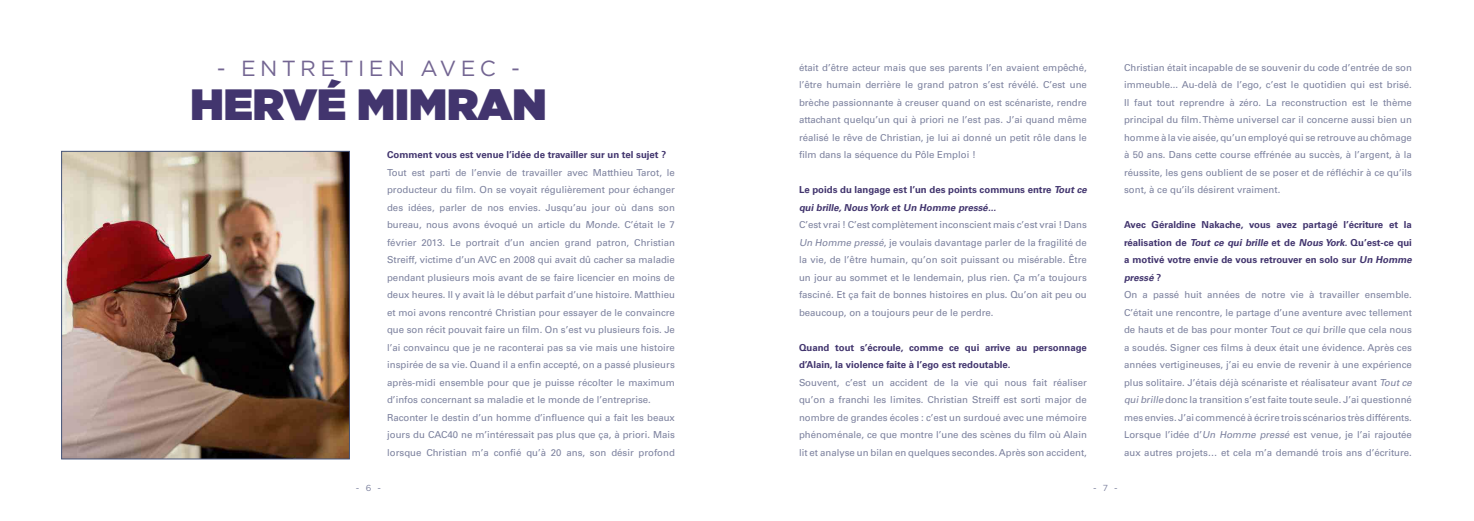
<style>
.page{position:relative;width:1474px;height:521px;background:#fff}
.page>*{position:absolute;margin:0;border:0;box-sizing:border-box;transform-origin:0 0}
.t1{font:900 43.75px "Gotham";color:#42356e}
.t2{font:21.88px "Gotham";letter-spacing:.2em;color:#736592}
.t3{font:9.62px/17.5px "Univers LT Std";color:#7c819e}
.t4{font:700 9.62px/17.5px "Univers LT Std";color:#42356e}
.t5{font:8.75px "Gotham";color:#7c819e}
.s1{font-weight:700;color:#42356e}
.s2{font-weight:700;font-style:italic;color:#42356e}
.s3{font-style:italic}
</style>
<div class="page">
<img style="left:63px;top:153px;width:285px;height:304px">
<div style="left:61px;top:151px;width:289px;height:308px;border:1px solid #48577b"></div>
<h2 class="t2" style="left:217px;top:56px;width:305px">- ENTRETIEN AVEC -</h2>
<h1 class="t1" style="left:190px;top:79px;width:357px">HERVÉ MIMRAN</h1>
<p class="t4" style="left:387px;top:146px;width:280px">Comment vous est venue l’idée de travailler sur un tel sujet ?</p>
<p class="t3" style="left:387px;top:164px;width:289px">Tout est parti de l’envie de travailler avec Matthieu Tarot, le producteur du film. On se voyait régulièrement pour échanger des idées, parler de nos envies. Jusqu’au jour où dans son bureau, nous avons évoqué un article du Monde. C’était le 7 février 2013. Le portrait d’un ancien grand patron, Christian Streiff, victime d’un AVC en 2008 qui avait dû cacher sa maladie pendant plusieurs mois avant de se faire licencier en moins de deux heures. Il y avait là le début parfait d’une histoire. Matthieu et moi avons rencontré Christian pour essayer de le convaincre que son récit pouvait faire un film. On s’est vu plusieurs fois. Je l’ai convaincu que je ne raconterai pas sa vie mais une histoire inspirée de sa vie. Quand il a enfin accepté, on a passé plusieurs après-midi ensemble pour que je puisse récolter le maximum d’infos concernant sa maladie et le monde de l’entreprise.<br>Raconter le destin d’un homme d’influence qui a fait les beaux jours du CAC40 ne m’intéressait pas plus que ça, à priori. Mais lorsque Christian m’a confié qu’à 20 ans, son désir profond</p>
<p class="t3" style="left:799px;top:59px;width:289px;text-align:justify">était d’être acteur mais que ses parents l’en avaient empêché, l’être humain derrière le grand patron s’est révélé. C’est une brèche passionnante à creuser quand on est scénariste, rendre attachant quelqu’un qui à priori ne l’est pas. J’ai quand même réalisé le rêve de Christian, je lui ai donné un petit rôle dans le film dans la séquence du Pôle Emploi !</p>
<p class="t3" style="left:799px;top:181px;width:291px"><span class="s1">Le poids du langage est l’un des points communs entre</span> <span class="s2">Tout ce qui brille,Nous York</span> <span class="s1">et</span> <span class="s2">Un Homme pressé...<br></span>C’est vrai ! C’est complètement inconscient mais c’est vrai ! Dans <span class="s3">Un Homme pressé</span>, je voulais davantage parler de la fragilité de la vie, de l’être humain, qu’on soit puissant ou misérable. Être un jour au sommet et le lendemain, plus rien. Ça m’a toujours fasciné. Et ça fait de bonnes histoires en plus. Qu’on ait peu ou beaucoup, on a toujours peur de le perdre.</p>
<p class="t4" style="left:799px;top:339px;width:289px">Quand tout s’écroule, comme ce qui arrive au personnage d’Alain, la violence faite à l’ego est redoutable.</p>
<p class="t3" style="left:799px;top:374px;width:289px;text-align:justify">Souvent, c’est un accident de la vie qui nous fait réaliser qu’on a franchi les limites. Christian Streiff est sorti major de nombre de grandes écoles : c’est un surdoué avec une mémoire phénoménale, ce que montre l’une des scènes du film où Alain lit et analyse un bilan en quelques secondes. Après son accident,</p>
<p class="t3" style="left:1124px;top:59px;width:289px;text-align:justify">Christian était incapable de se souvenir du code d’entrée de son immeuble... Au-delà de l’ego, c’est le quotidien qui est brisé.<br>Il faut tout reprendre à zéro. La reconstruction est le thème principal du film. Thème universel car il concerne aussi bien un homme à la vie aisée, qu’un employé qui se retrouve au chômage à 50 ans. Dans cette course effrénée au succès, à l’argent, à la réussite, les gens oublient de se poser et de réfléchir à ce qu’ils sont, à ce qu’ils désirent vraiment.</p>
<p class="t3" style="left:1124px;top:216px;width:291px"><span class="s1">Avec Géraldine Nakache, vous avez partagé l’écriture et la réalisation de</span> <span class="s2">Tout ce qui brille</span> <span class="s1">et de</span> <span class="s2">Nous York</span><span class="s1">. Qu’est-ce qui a motivé votre envie de vous retrouver en solo sur</span> <span class="s2">Un Homme pressé</span> <span class="s1">?<br></span>On a passé huit années de notre vie à travailler ensemble.<br>C’était une rencontre, le partage d’une aventure avec tellement de hauts et de bas pour monter Tout ce qui brille que cela nous a soudés. Signer ces films à deux était une évidence. Après ces années vertigineuses, j’ai eu envie de revenir à une expérience plus solitaire. J’étais déjà scénariste et réalisateur avant <span class="s3">Toutce quibrille</span> donc la transition s’est faite toute seule. J’ai questionné mes envies. J’ai commencé à écrire trois scénarios très différents.<br>Lorsque l’idée d’<span class="s3">Un Homme pressé</span> est venue, je l’ai rajoutée aux autres projets… et cela m’a demandé trois ans d’écriture.</p>
<p class="t5" style="left:356px;top:483px;width:27px">- 6 -</p>
<p class="t5" style="left:1093px;top:483px;width:26px">- 7 -</p>
</div>
